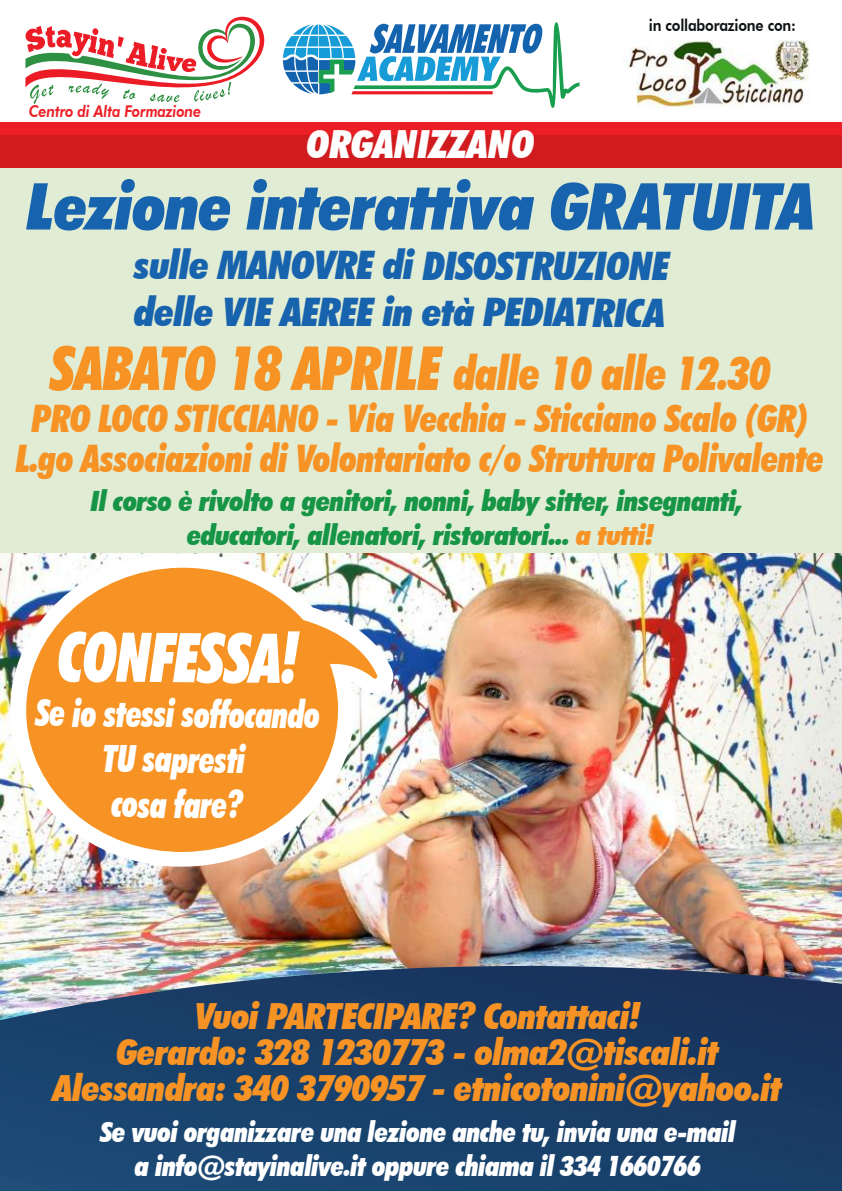
<style>
.page{position:relative;width:842px;height:1191px;background:#fff}
.page>*{position:absolute;margin:0;border:0;box-sizing:border-box;transform-origin:0 0}
.t1{font:italic 900 condensed 68.8px "Futura BT";letter-spacing:-.015em;color:#fff;scale:.87 1}
.t2{font:italic 900 condensed 64.8px "Futura BT";letter-spacing:-.015em;color:#1863ad;scale:1.07 1}
.t3{font:italic 900 condensed 46.4px "Futura BT";letter-spacing:-.015em;color:#f79324;scale:.94 1}
.t4{font:italic 900 condensed 39.4px/46.6px "Futura BT";letter-spacing:-.015em;color:#1863ad;scale:1.04 1}
.t5{font:italic 900 condensed 38.8px "Futura BT";color:#fff}
.t6{font:italic 900 condensed 38px/40px "Futura BT";letter-spacing:-.015em;color:#f79324;text-align:center;scale:.96 1}
.t7{font:italic 900 condensed 37.6px/45.2px "Futura BT";letter-spacing:-.015em;color:#fff;text-align:center;scale:.87 1}
.t8{font:italic 900 condensed 36px/36px "Futura BT";letter-spacing:-.015em;color:#f79324;text-align:center;scale:1.05 1}
.t9{font:italic 900 condensed 28px/33.6px "Futura BT";letter-spacing:-.015em;color:#179546;text-align:center;scale:1.05 1}
.t10{font:italic 900 condensed 28px/34px "Futura BT";letter-spacing:-.015em;color:#fff;text-align:center}
.t11{font:italic 800 16.2px "Futura BT";letter-spacing:-.015em;color:#ed1f26;scale:.88 1}
.t12{font:800 16.2px "Futura BT";letter-spacing:-.015em;color:#111416;scale:.88 1}
.s1{font-size:61px}
.s2{color:#f79324}
</style>
<div class="page">
<img style="left:0;top:552px;width:842px;height:414px">
<img style="left:8px;top:552px;width:385px;height:316px">
<svg style="left:26px;top:568px;width:351px;height:284px;fill:#f79324"></svg>
<div style="left:0;top:135px;width:842px;height:417px;background:#e1ecd5"></div>
<svg style="left:1px;top:122px;width:841px;height:45px;background:#d91c21"></svg>
<svg style="left:283px;top:22px;width:297px;height:86px"></svg>
<svg style="left:25px;top:17px;width:239px;height:87px"></svg>
<svg style="left:0;top:966px;width:842px;height:225px;background:#22456c"></svg>
<img style="left:626px;top:41px;width:183px;height:66px">
<p class="t11" style="left:29px;top:101px;width:198px">Centro di Alta Formazione</p>
<p class="t5" style="left:307px;top:120px;width:229px">ORGANIZZANO</p>
<p class="t12" style="left:649px;top:15px;width:169px">in collaborazione con:</p>
<h2 class="t2" style="left:27px;top:167px;width:738px">Lezione interattiva GRATUITA</h2>
<p class="t4" style="left:134px;top:242px;width:516px">sulle MANOVRE di DISOSTRUZIONE delle VIE AEREE in età PEDIATRICA</p>
<p class="t3" style="left:51px;top:345px;width:767px"><span class="s1">SABATO 18 APRILE</span> dalle 10 alle 12.30</p>
<p class="t6" style="left:16px;top:398px;width:843px">PRO LOCO STICCIANO - Via Vecchia - Sticciano Scalo (GR)<br>L.go Associazioni di Volontariato c/o Struttura Polivalente</p>
<p class="t9" style="left:91px;top:484px;width:623px">Il corso è rivolto a genitori, nonni, baby sitter, insegnanti, educatori, allenatori, ristoratori... <span class="s2">a tutti!</span></p>
<h1 class="t1" style="left:58px;top:616px;width:278px">CONFESSA!</h1>
<p class="t7" style="left:36px;top:691px;width:329px">Se io stessi soffocando<br>TU sapresti<br>cosa fare?</p>
<p class="t8" style="left:53px;top:998px;width:695px">Vuoi PARTECIPARE? Contattaci!<br>Gerardo: 328 1230773 - olma2@tiscali.it<br>Alessandra: 340 3790957 - etnicotonini@yahoo.it</p>
<p class="t10" style="left:100px;top:1114px;width:637px">Se vuoi organizzare una lezione anche tu, invia una e-mail a info@stayinalive.it oppure chiama il 334 1660766</p>
</div>
